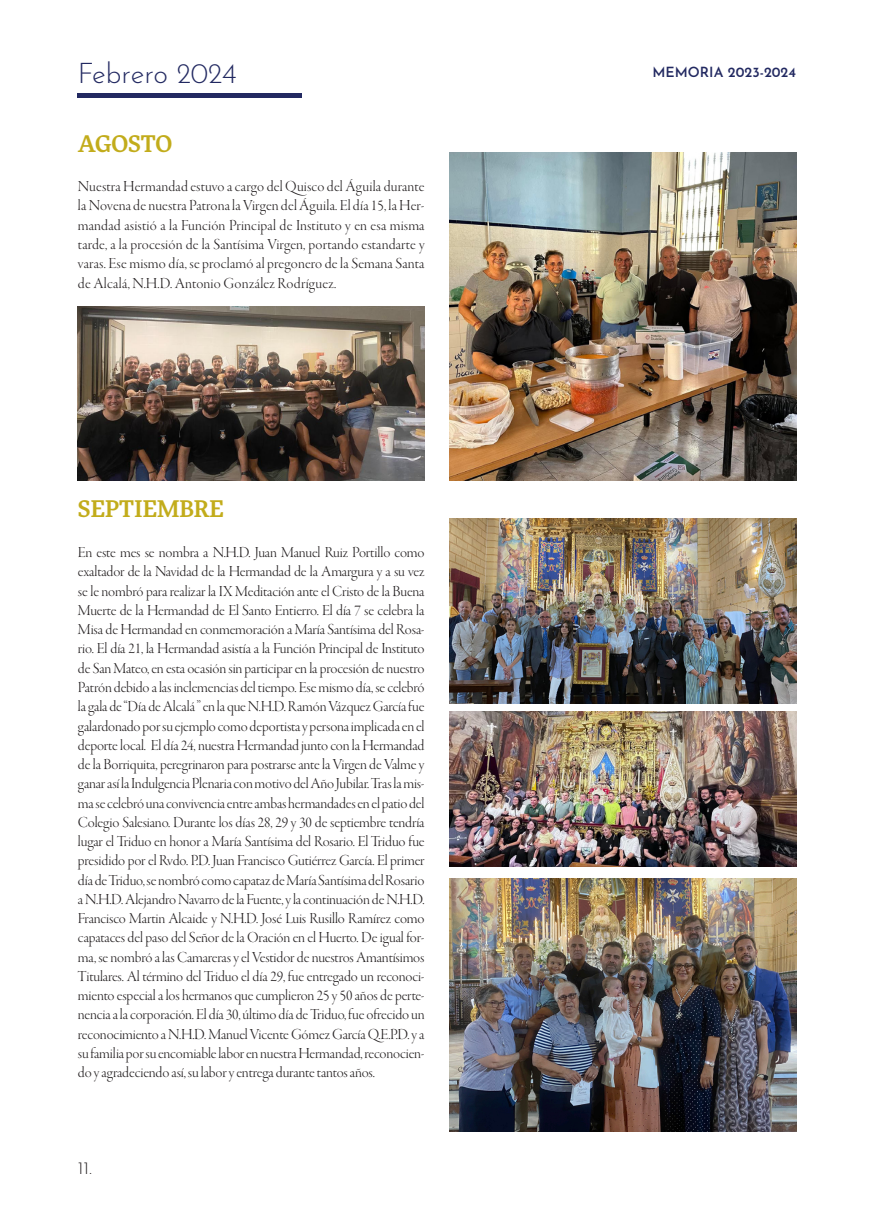
<style>
.page{position:relative;width:874px;height:1221px;background:#fff}
.page>*{position:absolute;margin:0;border:0;box-sizing:border-box;transform-origin:0 0}
.Fecha_cabecera{font:300 28px "Josefin Sans";color:#222961}
.Titulos{font:500 22.75px "More Pro";color:#c2ac1b}
.t1{font:300 17.5px "Josefin Sans";color:#231f20}
.Texto_base{font:15.75px/19.2px "Garamond Premr Pro Lt Disp";color:#231f20;text-align:justify}
.Cabecera_titulo{font:600 14px "Josefin Sans";color:#222961}
</style>
<div class="page">
<hr style="left:78px;top:94px;width:224px;height:4px;background:#222961">
<img style="left:449px;top:153px;width:346px;height:327px">
<img style="left:78px;top:307px;width:346px;height:173px">
<img style="left:449px;top:711px;width:346px;height:155px">
<img style="left:449px;top:518px;width:346px;height:185px">
<img style="left:449px;top:878px;width:346px;height:253px">
<p class="Fecha_cabecera" style="left:78px;top:52px;width:160px">Febrero 2024</p>
<p class="Titulos" style="left:78px;top:127px;width:96px">AGOSTO</p>
<p class="Texto_base" style="left:78px;top:177px;width:348px">Nuestra Hermandad estuvo a cargo del Quisco del Águila durante la Novena de nuestra Patrona la Virgen del Águila. El día 15, la Her&shy;mandad asistió a la Función Principal de Instituto y en esa misma tarde, a la procesión de la Santísima Virgen, portando estandarte y varas. Ese mismo día, se proclamó al pregonero de la Semana Santa de Alcalá, N.H.D. Antonio González Rodríguez.</p>
<p class="Titulos" style="left:78px;top:493px;width:147px">SEPTIEMBRE</p>
<p class="Texto_base" style="left:78px;top:543px;width:348px">En este mes se nombra a N.H.D. Juan Manuel Ruiz Portillo como exaltador de la Navidad de la Hermandad de la Amargura y a su vez se le nombró para realizar la IX Meditación ante el Cristo de la Buena Muerte de la Hermandad de El Santo Entierro. El día 7 se celebra la Misa de Hermandad en conmemoración a María Santísima del Rosa&shy;rio. El día 21, la Hermandad asistía a la Función Principal de Instituto de San Mateo, en esta ocasión sin participar en la procesión de nuestro Patrón debido a las inclemencias del tiempo. Ese mismo día, se celebró la gala de “Día de Alcalá ’’ en la que N.H.D. Ramón Vázquez García fue galardonado por su ejemplo como deportista y persona implicada en el deporte local. El día 24, nuestra Hermandad junto con la Hermandad de la Borriquita, peregrinaron para postrarse ante la Virgen de Valme y ganar así la Indulgencia Plenaria con motivo del Año Jubilar. Tras la mis&shy;ma se celebró una convivencia entre ambas hermandades en el patio del Colegio Salesiano. Durante los días 28, 29 y 30 de septiembre tendría lugar el Triduo en honor a María Santísima del Rosario. El Triduo fue presidido por el Rvdo. P.D. Juan Francisco Gutiérrez García. El primer día de Triduo, se nombró como capataz de María Santísima del Rosario a N.H.D. Alejandro Navarro de la Fuente, y la continuación de N.H.D.<br>Francisco Martin Alcaide y N.H.D. José Luis Rusillo Ramírez como capataces del paso del Señor de la Oración en el Huerto. De igual for&shy;ma, se nombró a las Camareras y el Vestidor de nuestros Amantísimos Titulares. Al término del Triduo el día 29, fue entregado un reconoci&shy;miento especial a los hermanos que cumplieron 25 y 50 años de perte&shy;nencia a la corporación. El día 30, último día de Triduo, fue ofrecido un reconocimiento a N.H.D. Manuel Vicente Gómez García Q.E.P.D. y a su familia por su encomiable labor en nuestra Hermandad, reconocien&shy;do y agradeciendo así, su labor y entrega durante tantos años.</p>
<p class="t1" style="left:78px;top:1153px;width:15px">11.</p>
<p class="Cabecera_titulo" style="left:652px;top:60px;width:145px">MEMORIA 2023-2024</p>
</div>
